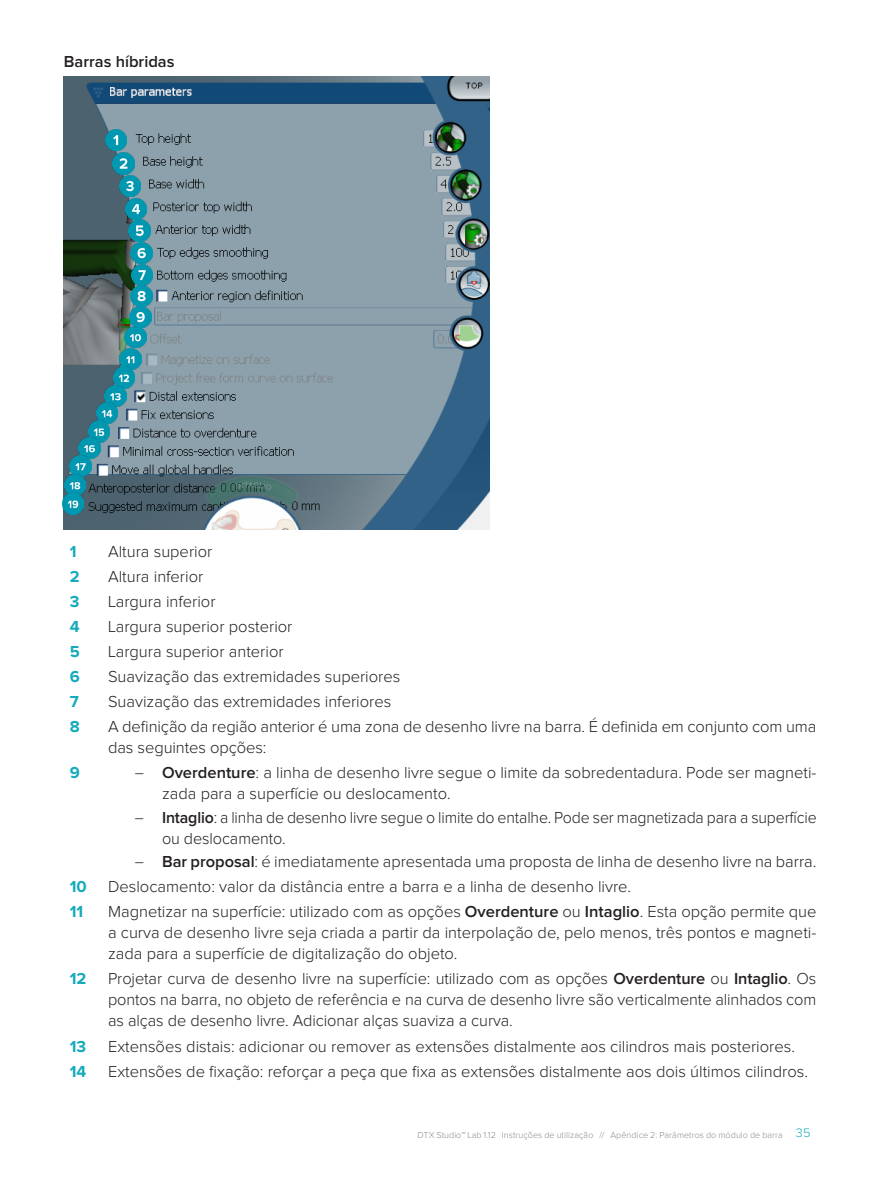
<style>
.page{position:relative;width:893px;height:1191px;background:#fff}
.page>*{position:absolute;margin:0;border:0;box-sizing:border-box;transform-origin:0 0}
.Body_text{font:300 16.5px/21px "Proxima Nova";color:#231f20}
.Body_text-2{font:300 16.5px/21px "Proxima Nova";color:#231f20;scale:.96 1}
.Body_text-3{font:700 16.5px "Proxima Nova";color:#15abbc}
.Head_level_3{font:600 16.5px "Proxima Nova";color:#231f20}
.t1{font:300 9px "Proxima Nova";letter-spacing:.005em;color:#91898a}
.s1{font-family:"Linotype Univers 330"}
.s2{font-weight:600}
.s3{font-size:12.75px;color:#15abbc}
</style>
<div class="page">
<img style="left:64px;top:77px;width:425px;height:452px">
<img style="left:106px;top:129px;width:21px;height:22px">
<img style="left:113px;top:153px;width:21px;height:21px">
<img style="left:119px;top:175px;width:22px;height:22px">
<img style="left:125px;top:198px;width:21px;height:22px">
<img style="left:129px;top:220px;width:21px;height:21px">
<img style="left:130px;top:242px;width:23px;height:85px">
<img style="left:120px;top:348px;width:21px;height:21px">
<img style="left:125px;top:326px;width:21px;height:21px">
<img style="left:113px;top:367px;width:21px;height:21px">
<img style="left:105px;top:385px;width:21px;height:21px">
<img style="left:97px;top:403px;width:21px;height:21px">
<img style="left:88px;top:421px;width:21px;height:21px">
<img style="left:79px;top:437px;width:21px;height:22px">
<img style="left:70px;top:455px;width:21px;height:21px">
<img style="left:64px;top:474px;width:22px;height:21px">
<img style="left:62px;top:493px;width:22px;height:21px">
<p class="Head_level_3" style="left:64px;top:54px;width:112px">Barras híbridas</p>
<p class="Body_text-3" style="left:70px;top:544px;width:8px">1</p>
<p class="Body_text" style="left:108px;top:541px;width:106px">Altura superior</p>
<p class="Body_text-3" style="left:70px;top:569px;width:11px">2</p>
<p class="Body_text" style="left:108px;top:566px;width:97px">Altura inferior</p>
<p class="Body_text-3" style="left:70px;top:594px;width:11px">3</p>
<p class="Body_text" style="left:108px;top:591px;width:109px">Largura inferior</p>
<p class="Body_text-3" style="left:70px;top:619px;width:11px">4</p>
<p class="Body_text" style="left:108px;top:616px;width:186px">Largura superior posterior</p>
<p class="Body_text-3" style="left:70px;top:644px;width:12px">5</p>
<p class="Body_text" style="left:108px;top:641px;width:177px">Largura superior anterior</p>
<p class="Body_text-3" style="left:70px;top:669px;width:12px">6</p>
<p class="Body_text" style="left:108px;top:667px;width:294px">Suavização das extremidades superiores</p>
<p class="Body_text-3" style="left:70px;top:694px;width:10px">7</p>
<p class="Body_text" style="left:108px;top:692px;width:285px">Suavização das extremidades inferiores</p>
<p class="Body_text-3" style="left:70px;top:719px;width:11px">8</p>
<p class="Body_text" style="left:108px;top:717px;width:710px">A definição da região anterior é uma zona de desenho livre na barra. É definida em conjunto com uma das seguintes opções:</p>
<p class="Body_text-3" style="left:70px;top:765px;width:12px">9</p>
<p class="Body_text" style="left:162px;top:763px;width:656px;text-indent:-27px"><span class="s1">–</span> <span class="s2">Overdenture</span>: a linha de desenho livre segue o limite da sobredentadura. Pode ser magneti&shy;zada para a superfície ou deslocamento.</p>
<p class="Body_text-2" style="left:162px;top:807px;width:684px;text-indent:-27px"><span class="s1">–</span> <span class="s2">Intaglio</span>: a linha de desenho livre segue o limite do entalhe. Pode ser magnetizada para a superfície ou deslocamento.</p>
<p class="Body_text" style="left:135px;top:852px;width:683px"><span class="s1">–</span> <span class="s2">Bar proposal</span>: é imediatamente apresentada uma proposta de linha de desenho livre na barra.</p>
<p class="Body_text-3" style="left:70px;top:879px;width:19px">10</p>
<p class="Body_text" style="left:108px;top:877px;width:524px">Deslocamento: valor da distância entre a barra e a linha de desenho livre.</p>
<p class="Body_text-3" style="left:70px;top:904px;width:15px">11</p>
<p class="Body_text" style="left:108px;top:902px;width:710px;text-align:justify">Magnetizar na superfície: utilizado com as opções <span class="s2">Overdenture</span> ou <span class="s2">Intaglio</span>. Esta opção permite que a curva de desenho livre seja criada a partir da interpolação de, pelo menos, três pontos e magneti&shy;zada para a superfície de digitalização do objeto.</p>
<p class="Body_text-3" style="left:70px;top:971px;width:18px">12</p>
<p class="Body_text" style="left:108px;top:969px;width:710px;text-align:justify">Projetar curva de desenho livre na superfície: utilizado com as opções <span class="s2">Overdenture</span> ou <span class="s2">Intaglio</span>. Os pontos na barra, no objeto de referência e na curva de desenho livre são verticalmente alinhados com as alças de desenho livre. Adicionar alças suaviza a curva.</p>
<p class="Body_text-3" style="left:70px;top:1038px;width:18px">13</p>
<p class="Body_text" style="left:108px;top:1036px;width:688px">Extensões distais: adicionar ou remover as extensões distalmente aos cilindros mais posteriores.</p>
<p class="Body_text-3" style="left:70px;top:1063px;width:18px">14</p>
<p class="Body_text" style="left:108px;top:1061px;width:701px">Extensões de fixação: reforçar a peça que fixa as extensões distalmente aos dois últimos cilindros.</p>
<p class="t1" style="left:418px;top:1130px;width:394px">DTX Studio™ Lab 1.12 Instruções de utilização // Apêndice 2: Parâmetros do módulo de barra <span class="s3">35</span></p>
</div>
